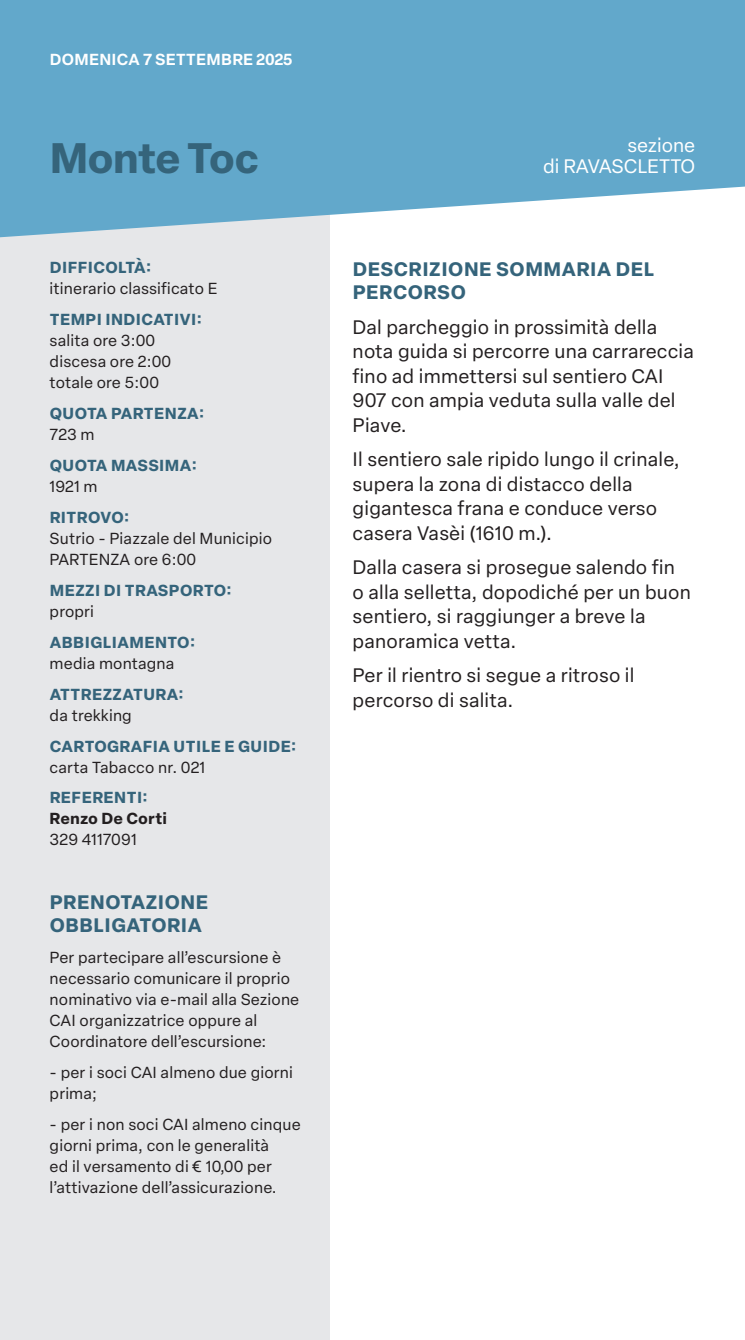
<style>
.page{position:relative;width:745px;height:1340px;background:#fff}
.page>*{position:absolute;margin:0;border:0;box-sizing:border-box;transform-origin:0 0}
.t1{font:700 42px "Elza Text";letter-spacing:-.025em;color:#35647b}
.t2{font:19.25px/24.5px "Elza Text";letter-spacing:.01em;color:#231f20}
.t3{font:700 19.25px/22.8px "Elza Text";letter-spacing:.03em;color:#35647b}
.t4{font:19.25px/21px "Elza Text";color:#fff;text-align:right}
.t5{font:15.75px/21px "Elza Text";letter-spacing:.01em;color:#231f20}
.t6{font:700 15.75px "Elza Text";letter-spacing:.03em;color:#35647b}
.t7{font:600 15.75px "Elza Text";letter-spacing:.02em;color:#fff}
.t8{font:700 15.75px "Elza Text";letter-spacing:.01em;color:#231f20}
</style>
<div class="page">
<div style="left:0;top:134px;width:329px;height:1205px;background:#e6e7e9"></div>
<svg style="left:0;top:0;width:744px;height:239px;background:#73b1d0"></svg>
<p class="t7" style="left:50px;top:47px;width:244px">DOMENICA 7 SETTEMBRE 2025</p>
<h1 class="t1" style="left:50px;top:126px;width:210px">Monte Toc</h1>
<p class="t6" style="left:50px;top:255px;width:103px">DIFFICOLTÀ:</p>
<p class="t5" style="left:50px;top:277px;width:169px">itinerario classificato E</p>
<p class="t6" style="left:50px;top:307px;width:153px">TEMPI INDICATIVI:</p>
<p class="t5" style="left:50px;top:329px;width:123px">salita ore 3:00 discesa ore 2:00 totale ore 5:00</p>
<p class="t6" style="left:50px;top:401px;width:156px">QUOTA PARTENZA:</p>
<p class="t5" style="left:50px;top:423px;width:46px">723 m</p>
<p class="t6" style="left:50px;top:453px;width:149px">QUOTA MASSIMA:</p>
<p class="t5" style="left:50px;top:475px;width:49px">1921 m</p>
<p class="t6" style="left:50px;top:505px;width:81px">RITROVO:</p>
<p class="t5" style="left:50px;top:527px;width:224px">Sutrio - Piazzale del Municipio<br>PARTENZA ore 6:00</p>
<p class="t6" style="left:50px;top:578px;width:183px">MEZZI DI TRASPORTO:</p>
<p class="t5" style="left:50px;top:600px;width:46px">propri</p>
<p class="t6" style="left:50px;top:630px;width:147px">ABBIGLIAMENTO:</p>
<p class="t5" style="left:50px;top:652px;width:126px">media montagna</p>
<p class="t6" style="left:50px;top:682px;width:135px">ATTREZZATURA:</p>
<p class="t5" style="left:50px;top:703px;width:84px">da trekking</p>
<p class="t6" style="left:50px;top:734px;width:248px">CARTOGRAFIA UTILE E GUIDE:</p>
<p class="t5" style="left:50px;top:755px;width:157px">carta Tabacco nr. 021</p>
<p class="t6" style="left:50px;top:785px;width:99px">REFERENTI:</p>
<p class="t8" style="left:50px;top:806px;width:119px">Renzo De Corti</p>
<p class="t5" style="left:50px;top:828px;width:88px">329 4117091</p>
<p class="t3" style="left:50px;top:890px;width:160px">PRENOTAZIONE<br>OBBLIGATORIA</p>
<p class="t5" style="left:50px;top:946px;width:251px">Per partecipare all’escursione è necessario comunicare il proprio nominativo via e-mail alla Sezione CAI organizzatrice oppure al Coordinatore dell’escursione:</p>
<p class="t5" style="left:50px;top:1061px;width:245px">- per i soci CAI almeno due giorni prima;</p>
<p class="t5" style="left:50px;top:1112px;width:252px">- per i non soci CAI almeno cinque giorni prima, con le generalità<br>ed il versamento di € 10,00 per l’attivazione dell’assicurazione.</p>
<p class="t4" style="left:542px;top:134px;width:154px">sezione<br>di RAVASCLETTO</p>
<p class="t3" style="left:352px;top:257px;width:303px">DESCRIZIONE SOMMARIA DEL<br>PERCORSO</p>
<p class="t2" style="left:352px;top:313px;width:342px">Dal parcheggio in prossimità della nota guida si percorre una carrareccia fino ad immettersi sul sentiero CAI<br>907 con ampia veduta sulla valle del<br>Piave.</p>
<p class="t2" style="left:352px;top:446px;width:328px">Il sentiero sale ripido lungo il crinale, supera la zona di distacco della gigantesca frana e conduce verso casera Vasèi (1610 m.).</p>
<p class="t2" style="left:352px;top:554px;width:339px">Dalla casera si prosegue salendo fin o alla selletta, dopodiché per un buon sentiero, si raggiunger a breve la panoramica vetta.</p>
<p class="t2" style="left:352px;top:662px;width:283px">Per il rientro si segue a ritroso il percorso di salita.</p>
</div>
